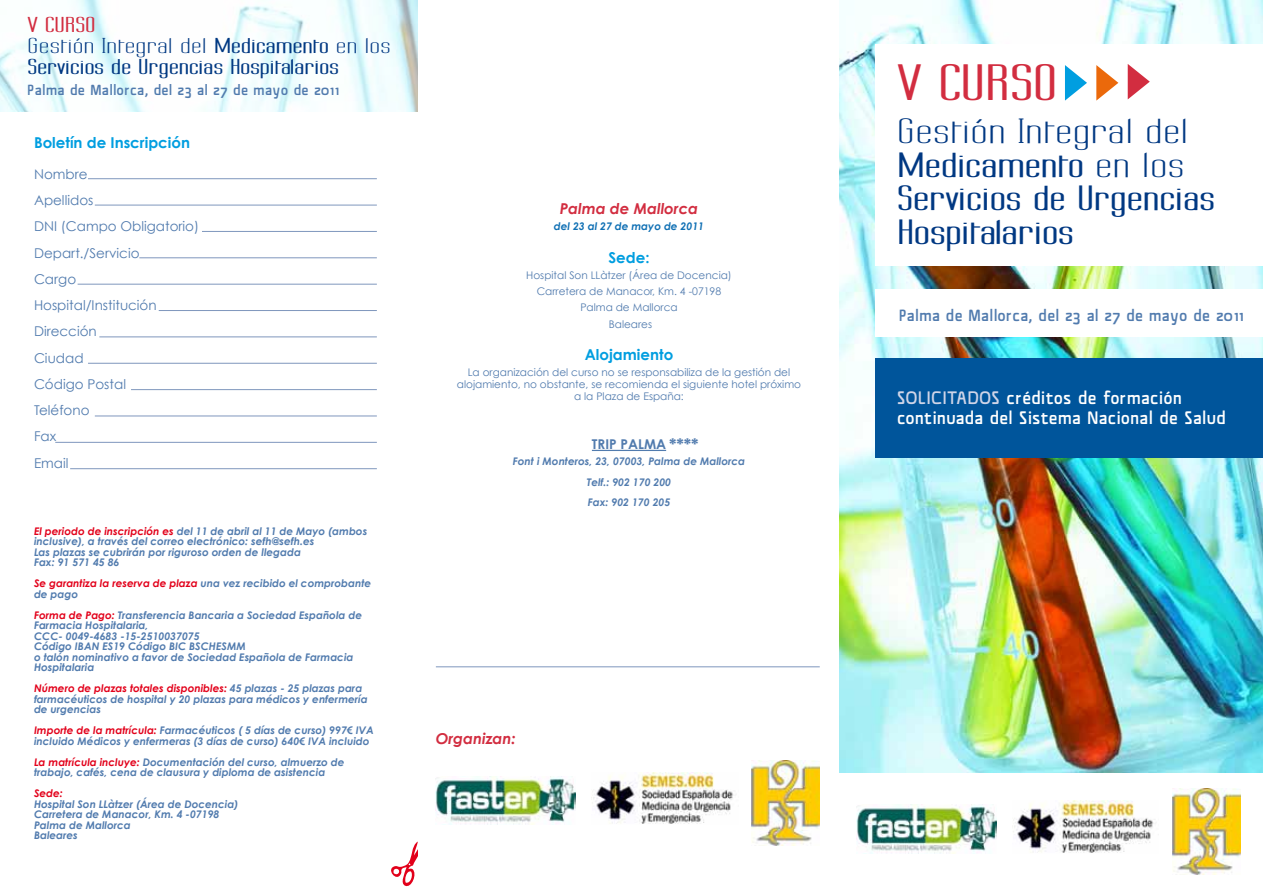
<style>
.page{position:relative;width:1263px;height:893px;background:#fff}
.page>*{position:absolute;margin:0;border:0;box-sizing:border-box;transform-origin:0 0}
.t1{font:44.4px "Labtop Superwide Boldish";letter-spacing:.025em;color:#d22d40}
.t2{font:30.6px/33.6px "Labtop Superwide Boldish";letter-spacing:.025em;color:#003882}
.t3{font:30.6px "Labtop Superwide";letter-spacing:.025em;color:#003882}
.t4{font:18.75px "Labtop Superwide";letter-spacing:.025em;color:#003882}
.t5{font:18.75px "Labtop Superwide Boldish";letter-spacing:.025em;color:#003882}
.t6{font:18.75px "Labtop Superwide Boldish";letter-spacing:.025em;color:#d22d40}
.t7{font:500 18px/19.8px "Material Sans";letter-spacing:.025em;color:#fff}
.t8{font:500 16.2px "Material Sans";letter-spacing:.025em;color:#517bae}
.t9{font:700 15px "Century Gothic";color:#009ee0}
.t10{font:italic 700 15px "Century Gothic";color:#d22d40}
.t11{font:500 14.7px "Material Sans";letter-spacing:.025em;color:#517bae}
.t12{font:13.5px/26.2px "Century Gothic";color:#517bae}
.t13{font:700 13.5px "Century Gothic";color:#517bae}
.t14{font:italic 700 10.5px/10.5px "Century Gothic";color:#517bae}
.t15{font:10.5px/16.2px "Century Gothic";color:#517bae;text-align:center}
.t16{font:italic 700 10.5px "Century Gothic";color:#1070b4}
.t17{font:italic 700 10.5px "Century Gothic";color:#e2001a}
.s1{font-family:"Labtop Superwide Boldish"}
.s2{color:#e2001a}
.s3{font-family:"Labtop Superwide"}
.s4{color:#cfd5e8}
</style>
<div class="page">
<img style="left:839px;top:0;width:424px;height:773px">
<img style="left:0;top:0;width:418px;height:112px">
<div style="left:876px;top:45px;width:387px;height:221px;background:#fff"></div>
<div style="left:876px;top:289px;width:387px;height:48px;background:#fff"></div>
<hr style="left:592px;top:450px;width:74px;height:1px;background:#517bae">
<svg style="left:391px;top:841px;width:27px;height:46px"></svg>
<hr style="left:88px;top:178px;width:289px;height:1px;background:#7f97bd">
<hr style="left:95px;top:205px;width:282px;height:1px;background:#7f97bd">
<hr style="left:202px;top:231px;width:175px;height:1px;background:#7f97bd">
<hr style="left:139px;top:258px;width:238px;height:1px;background:#7f97bd">
<hr style="left:78px;top:284px;width:299px;height:1px;background:#7f97bd">
<hr style="left:159px;top:310px;width:218px;height:1px;background:#7f97bd">
<hr style="left:99px;top:337px;width:278px;height:1px;background:#7f97bd">
<hr style="left:88px;top:363px;width:289px;height:1px;background:#7f97bd">
<hr style="left:131px;top:389px;width:246px;height:1px;background:#7f97bd">
<hr style="left:95px;top:416px;width:282px;height:1px;background:#7f97bd">
<hr style="left:55px;top:442px;width:322px;height:1px;background:#7f97bd">
<hr style="left:70px;top:468px;width:307px;height:1px;background:#7f97bd">
<hr style="left:436px;top:667px;width:384px;height:1px;background:#7f97bd">
<img style="left:752px;top:760px;width:68px;height:86px">
<img style="left:1172px;top:788px;width:69px;height:86px">
<svg style="left:1065px;top:65px;width:22px;height:36px"></svg>
<svg style="left:1096px;top:65px;width:22px;height:36px"></svg>
<svg style="left:1128px;top:64px;width:22px;height:35px"></svg>
<div style="left:876px;top:358px;width:387px;height:100px;background:#00559b"></div>
<img style="left:436px;top:776px;width:139px;height:49px">
<img style="left:857px;top:805px;width:139px;height:48px">
<img style="left:592px;top:772px;width:142px;height:52px">
<img style="left:1013px;top:801px;width:142px;height:52px">
<h3 class="t6" style="left:28px;top:13px;width:69px">V CURSO</h3>
<h3 class="t4" style="left:28px;top:34px;width:364px">Gestión Integral del <span class="s1">Medicamento</span> en los</h3>
<h3 class="t5" style="left:28px;top:55px;width:312px">Servicios de Urgencias Hospitalarios</h3>
<h3 class="t11" style="left:28px;top:82px;width:313px">Palma de Mallorca, del 23 al 27 de mayo de 2011</h3>
<h3 class="t9" style="left:34px;top:132px;width:158px">Boletín de Inscripción</h3>
<p class="t12" style="left:34px;top:161px;width:167px">Nombre<br>Apellidos<br>DNI (Campo Obligatorio)<br>Depart./Servicio<br>Cargo<br>Hospital/Institución<br>Dirección<br>Ciudad<br>Código Postal<br>Teléfono<br>Fax<br>Email</p>
<p class="t14" style="left:34px;top:525px;width:335px"><span class="s2">El periodo de inscripción es</span> del 11 de abril al 11 de Mayo (ambos inclusive), a través del correo electrónico: sefh@sefh.es<br>Las plazas se cubrirán por riguroso orden de llegada<br>Fax: 91 571 45 86</p>
<p class="t14" style="left:34px;top:578px;width:339px"><span class="s2">Se garantiza la reserva de plaza</span> una vez recibido el comprobante de pago</p>
<p class="t14" style="left:34px;top:609px;width:330px"><span class="s2">Forma de Pago:</span> Transferencia Bancaria a Sociedad Española de Farmacia Hospitalaria,<br>CCC- 0049-4683 -15-2510037075<br>Código IBAN ES19 Código BIC BSCHESMM<br>o talón nominativo a favor de Sociedad Española de Farmacia Hospitalaria</p>
<p class="t14" style="left:34px;top:683px;width:335px"><span class="s2">Número de plazas totales disponibles:</span> 45 plazas - 25 plazas para farmacéuticos de hospital y 20 plazas para médicos y enfermería de urgencias</p>
<p class="t14" style="left:34px;top:725px;width:341px"><span class="s2">Importe de la matrícula:</span> Farmacéuticos ( 5 días de curso) 997€ IVA incluido Médicos y enfermeras (3 días de curso) 640€ IVA incluido</p>
<p class="t14" style="left:34px;top:756px;width:312px"><span class="s2">La matrícula incluye:</span> Documentación del curso, almuerzo de trabajo, cafés, cena de clausura y diploma de asistencia</p>
<p class="t17" style="left:34px;top:787px;width:30px">Sede:</p>
<p class="t14" style="left:34px;top:798px;width:206px">Hospital Son LLàtzer (Área de Docencia)<br>Carretera de Manacor, Km. 4 -07198<br>Palma de Mallorca<br>Baleares</p>
<h3 class="t10" style="left:560px;top:199px;width:140px">Palma de Mallorca</h3>
<p class="t16" style="left:554px;top:220px;width:152px">del 23 al 27 de mayo de 2011</p>
<h3 class="t9" style="left:608px;top:246px;width:43px">Sede:</h3>
<p class="t15" style="left:526px;top:267px;width:207px">Hospital Son LLàtzer (Área de Docencia)<br>Carretera de Manacor, Km. 4 -07198<br>Palma de Mallorca<br>Baleares</p>
<h3 class="t9" style="left:585px;top:343px;width:90px">Alojamiento</h3>
<p class="t15" style="left:457px;top:366px;width:346px;line-height:12px">La organización del curso no se responsabiliza de la gestión del alojamiento, no obstante, se recomienda el siguiente hotel próximo a la Plaza de España:</p>
<p class="t13" style="left:592px;top:434px;width:76px">TRIP PALMA</p>
<p class="t14" style="left:513px;top:451px;width:234px;line-height:20.5px;text-align:center">Font i Monteros, 23, 07003, Palma de Mallorca<br>Telf.: 902 170 200<br>Fax: 902 170 205</p>
<h3 class="t10" style="left:436px;top:729px;width:81px">Organizan:</h3>
<h1 class="t1" style="left:897px;top:55px;width:160px">V CURSO</h1>
<h2 class="t3" style="left:897px;top:112px;width:292px">Gestión Integral del</h2>
<h2 class="t2" style="left:897px;top:148px;width:318px">Medicamento <span class="s3">en los<br></span>Servicios de Urgencias<br>Hospitalarios</h2>
<h3 class="t8" style="left:899px;top:306px;width:346px">Palma de Mallorca, del 23 al 27 de mayo de 2011</h3>
<h3 class="t7" style="left:897px;top:388px;width:330px"><span class="s4">SOLICITADOS</span> créditos de formación continuada del Sistema Nacional de Salud</h3>
</div>
